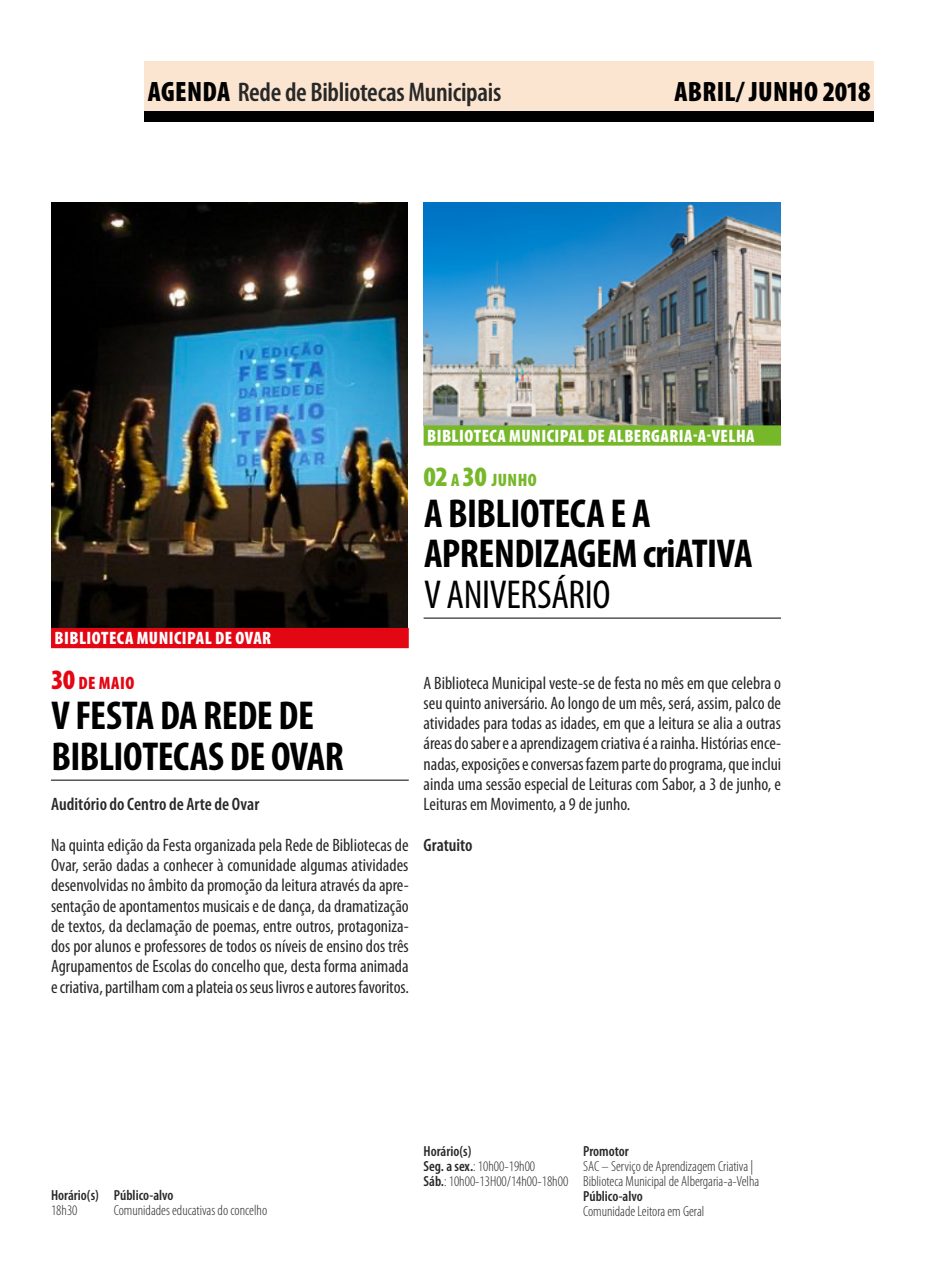
<style>
.page{position:relative;width:925px;height:1276px;background:#fff}
.page>*{position:absolute;margin:0;border:0;box-sizing:border-box;transform-origin:0 0}
.t1{font:700 condensed 40.5px/40.5px "Myriad Pro";letter-spacing:-.01em;color:#000}
.t2{font:condensed 40.5px "Myriad Pro";letter-spacing:-.01em;color:#000}
.t3{font:900 condensed 28.12px "Myriad Pro";letter-spacing:.01em;color:#000}
.t4{font:600 condensed 27px "Myriad Pro";letter-spacing:-.01em;color:#282827}
.t5{font:condensed 18px/20.2px "Myriad Pro";letter-spacing:-.005em;color:#282827;text-align:justify}
.t6{font:900 condensed 18px "Myriad Pro";letter-spacing:.025em;color:#fff}
.t7{font:600 condensed 18px "Myriad Pro";letter-spacing:.005em;color:#282827}
.t8{font:900 condensed 18px "Myriad Pro";letter-spacing:.025em;color:#76b82a}
.t9{font:900 condensed 18px "Myriad Pro";letter-spacing:.03em;color:#e30613}
.t10{font:300 condensed 14.62px/15.1px "Myriad Pro";color:#282827}
.t11{font:600 condensed 14.62px "Myriad Pro";color:#282827}
.s1{font-weight:900;font-size:28.12px;color:#000}
.s2{font-size:28.12px}
.s3{font-weight:600}
</style>
<div class="page">
<div style="left:144px;top:61px;width:730px;height:50px;background:#fbe5d1"></div>
<div style="left:144px;top:111px;width:730px;height:11px;background:#000"></div>
<img style="left:51px;top:203px;width:357px;height:425px">
<div style="left:51px;top:628px;width:358px;height:20px;background:#e30613"></div>
<hr style="left:51px;top:780px;width:358px;height:1px;background:#000">
<img style="left:424px;top:203px;width:357px;height:222px">
<div style="left:424px;top:425px;width:357px;height:20px;background:#76b82a"></div>
<hr style="left:424px;top:618px;width:357px;height:1px;background:#000">
<h3 class="t4" style="left:148px;top:78px;width:355px"><span class="s1">AGENDA</span> Rede de Bibliotecas Municipais</h3>
<h2 class="t3" style="left:674px;top:76px;width:198px">ABRIL/ JUNHO 2018</h2>
<p class="t6" style="left:55px;top:628px;width:218px">BIBLIOTECA MUNICIPAL DE OVAR</p>
<p class="t9" style="left:51px;top:672px;width:85px"><span class="s2">30</span> DE MAIO</p>
<h1 class="t1" style="left:51px;top:696px;width:294px">V FESTA DA REDE DE<br>BIBLIOTECAS DE OVAR</h1>
<p class="t7" style="left:51px;top:794px;width:210px">Auditório do Centro de Arte de Ovar</p>
<p class="t5" style="left:51px;top:835px;width:359px">Na quinta edição da Festa organizada pela Rede de Bibliotecas de Ovar, serão dadas a conhecer à comunidade algumas atividades desenvolvidas no âmbito da promoção da leitura através da apre&shy;sentação de apontamentos musicais e de dança, da dramatização de textos, da declamação de poemas, entre outros, protagoniza&shy;dos por alunos e professores de todos os níveis de ensino dos três Agrupamentos de Escolas do concelho que, desta forma animada e criativa, partilham com a plateia os seus livros e autores favoritos.</p>
<p class="t6" style="left:427px;top:426px;width:329px">BIBLIOTECA MUNICIPAL DE ALBERGARIA-A-VELHA</p>
<p class="t8" style="left:424px;top:470px;width:115px"><span class="s2">02</span> A <span class="s2">30</span> JUNHO</p>
<h1 class="t1" style="left:424px;top:493px;width:330px">A BIBLIOTECA E A<br>APRENDIZAGEM criATIVA</h1>
<h1 class="t2" style="left:424px;top:572px;width:188px">V ANIVERSÁRIO</h1>
<p class="t5" style="left:424px;top:673px;width:359px">A Biblioteca Municipal veste-se de festa no mês em que celebra o seu quinto aniversário. Ao longo de um mês, será, assim, palco de atividades para todas as idades, em que a leitura se alia a outras áreas do saber e a aprendizagem criativa é a rainha. Histórias ence&shy;nadas, exposições e conversas fazem parte do programa, que inclui ainda uma sessão especial de Leituras com Sabor, a 3 de junho, e Leituras em Movimento, a 9 de junho.</p>
<p class="t7" style="left:424px;top:835px;width:51px">Gratuito</p>
<p class="t11" style="left:51px;top:1187px;width:49px">Horário(s)</p>
<p class="t10" style="left:51px;top:1203px;width:28px">18h30</p>
<p class="t11" style="left:114px;top:1187px;width:61px">Público-alvo</p>
<p class="t10" style="left:114px;top:1203px;width:155px">Comunidades educativas do concelho</p>
<p class="t10" style="left:423px;top:1143px;width:146px"><span class="s3">Horário(s)<br>Seg. a sex.</span>: 10h00-19h00<br><span class="s3">Sáb.</span>: 10h00-13H00/14h00-18h00</p>
<p class="t11" style="left:583px;top:1142px;width:47px">Promotor</p>
<p class="t10" style="left:583px;top:1158px;width:178px">SAC – Serviço de Aprendizagem Criativa |<br>Biblioteca Municipal de Albergaria-a-Velha</p>
<p class="t11" style="left:583px;top:1188px;width:61px">Público-alvo</p>
<p class="t10" style="left:583px;top:1204px;width:123px">Comunidade Leitora em Geral</p>
</div>
